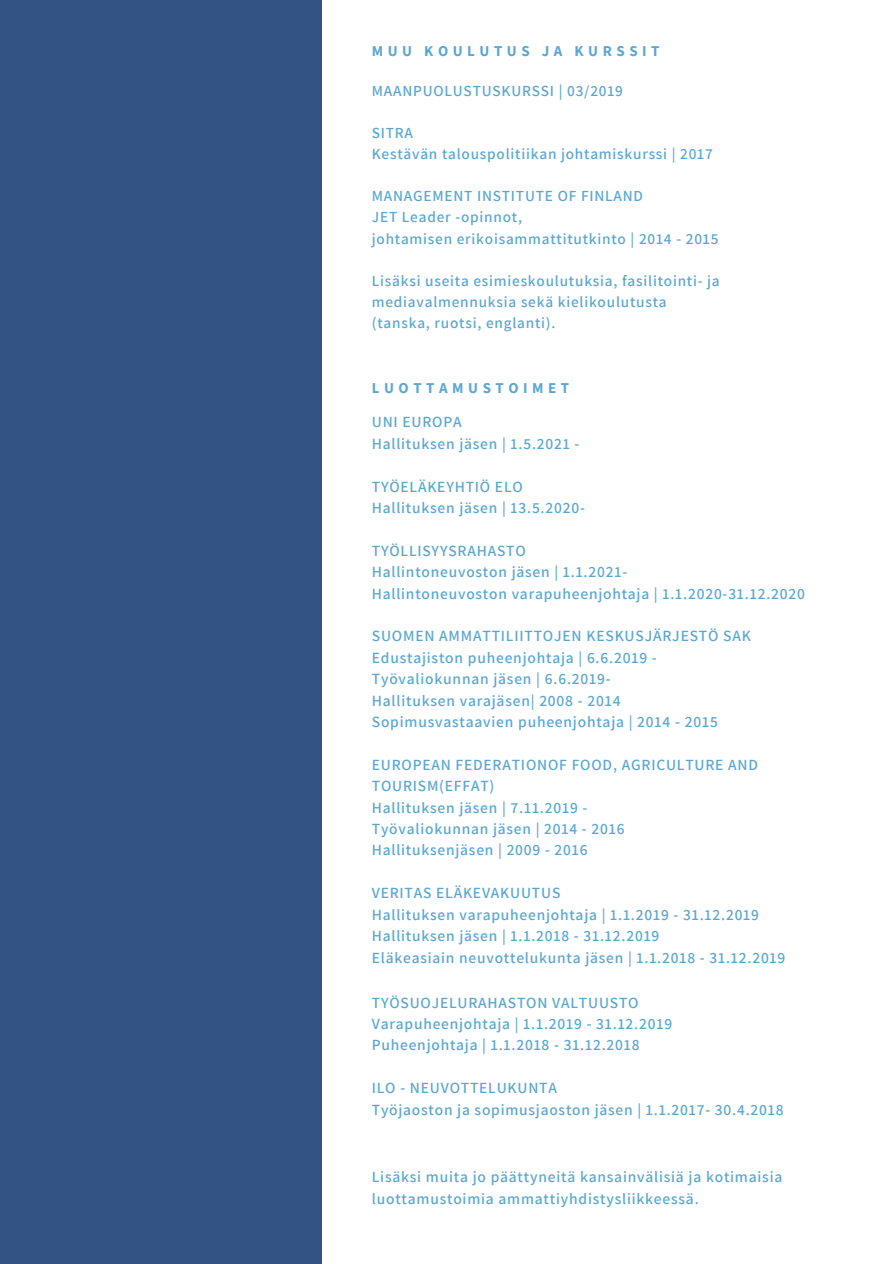
<style>
.page{position:relative;width:894px;height:1264px;background:#fff}
.page>*{position:absolute;margin:0;border:0;box-sizing:border-box;transform-origin:0 0}
.t1{font:600 15.6px/21.5px "Assistant";letter-spacing:.05em;color:#5ba7d1}
.t2{font:600 15.45px/21.5px "Assistant";letter-spacing:.05em;color:#5ba7d1}
.t3{font:600 15.3px/21.1px "Assistant";letter-spacing:.05em;color:#5ba7d1}
.t4{font:700 15px "Source Sans Pro";letter-spacing:.3em;color:#5ba7d1}
</style>
<div class="page">
<div style="left:0;top:0;width:322px;height:1263px;background:#335384"></div>
<p class="t4" style="left:372px;top:41px;width:289px">MUU KOULUTUS JA KURSSIT</p>
<p class="t3" style="left:372px;top:79px;width:252px">MAANPUOLUSTUSKURSSI | 03/2019</p>
<p class="t3" style="left:372px;top:122px;width:43px">SITRA</p>
<p class="t3" style="left:372px;top:143px;width:342px">Kestävän talouspolitiikan johtamiskurssi | 2017</p>
<p class="t3" style="left:372px;top:185px;width:273px">MANAGEMENT INSTITUTE OF FINLAND</p>
<p class="t3" style="left:372px;top:206px;width:152px">JET Leader -opinnot,</p>
<p class="t3" style="left:372px;top:227px;width:348px">johtamisen erikoisammattitutkinto | 2014 - 2015</p>
<p class="t3" style="left:372px;top:269px;width:349px">Lisäksi useita esimieskoulutuksia, fasilitointi- ja mediavalmennuksia sekä kielikoulutusta</p>
<p class="t3" style="left:372px;top:312px;width:185px">(tanska, ruotsi, englanti).</p>
<p class="t4" style="left:372px;top:378px;width:199px">LUOTTAMUSTOIMET</p>
<p class="t2" style="left:372px;top:411px;width:91px">UNI EUROPA</p>
<p class="t2" style="left:372px;top:432px;width:209px">Hallituksen jäsen | 1.5.2021 -</p>
<p class="t2" style="left:372px;top:475px;width:152px">TYÖELÄKEYHTIÖ ELO</p>
<p class="t2" style="left:372px;top:496px;width:214px">Hallituksen jäsen | 13.5.2020-</p>
<p class="t2" style="left:372px;top:539px;width:155px">TYÖLLISYYSRAHASTO</p>
<p class="t2" style="left:372px;top:561px;width:257px">Hallintoneuvoston jäsen | 1.1.2021-</p>
<p class="t2" style="left:372px;top:582px;width:434px">Hallintoneuvoston varapuheenjohtaja | 1.1.2020-31.12.2020</p>
<p class="t1" style="left:372px;top:625px;width:380px">SUOMEN AMMATTILIITTOJEN KESKUSJÄRJESTÖ SAK</p>
<p class="t1" style="left:372px;top:646px;width:286px">Edustajiston puheenjohtaja | 6.6.2019 -</p>
<p class="t1" style="left:372px;top:667px;width:240px">Työvaliokunnan jäsen | 6.6.2019-</p>
<p class="t1" style="left:372px;top:689px;width:250px">Hallituksen varajäsen| 2008 - 2014</p>
<p class="t1" style="left:372px;top:710px;width:347px">Sopimusvastaavien puheenjohtaja | 2014 - 2015</p>
<p class="t2" style="left:372px;top:753px;width:387px">EUROPEAN FEDERATIONOF FOOD, AGRICULTURE AND<br>TOURISM(EFFAT)</p>
<p class="t2" style="left:372px;top:796px;width:217px">Hallituksen jäsen | 7.11.2019 -</p>
<p class="t2" style="left:372px;top:817px;width:254px">Työvaliokunnan jäsen | 2014 - 2016</p>
<p class="t2" style="left:372px;top:839px;width:217px">Hallituksenjäsen | 2009 - 2016</p>
<p class="t2" style="left:372px;top:881px;width:190px">VERITAS ELÄKEVAKUUTUS</p>
<p class="t2" style="left:372px;top:903px;width:388px">Hallituksen varapuheenjohtaja | 1.1.2019 - 31.12.2019</p>
<p class="t2" style="left:372px;top:924px;width:289px">Hallituksen jäsen | 1.1.2018 - 31.12.2019</p>
<p class="t2" style="left:372px;top:946px;width:415px">Eläkeasiain neuvottelukunta jäsen | 1.1.2018 - 31.12.2019</p>
<p class="t2" style="left:372px;top:991px;width:268px">TYÖSUOJELURAHASTON VALTUUSTO</p>
<p class="t2" style="left:372px;top:1012px;width:302px">Varapuheenjohtaja | 1.1.2019 - 31.12.2019</p>
<p class="t2" style="left:372px;top:1033px;width:269px">Puheenjohtaja | 1.1.2018 - 31.12.2018</p>
<p class="t2" style="left:372px;top:1076px;width:187px">ILO - NEUVOTTELUKUNTA</p>
<p class="t2" style="left:372px;top:1098px;width:413px">Työjaoston ja sopimusjaoston jäsen | 1.1.2017- 30.4.2018</p>
<p class="t1" style="left:372px;top:1165px;width:412px">Lisäksi muita jo päättyneitä kansainvälisiä ja kotimaisia luottamustoimia ammattiyhdistysliikkeessä.</p>
</div>
